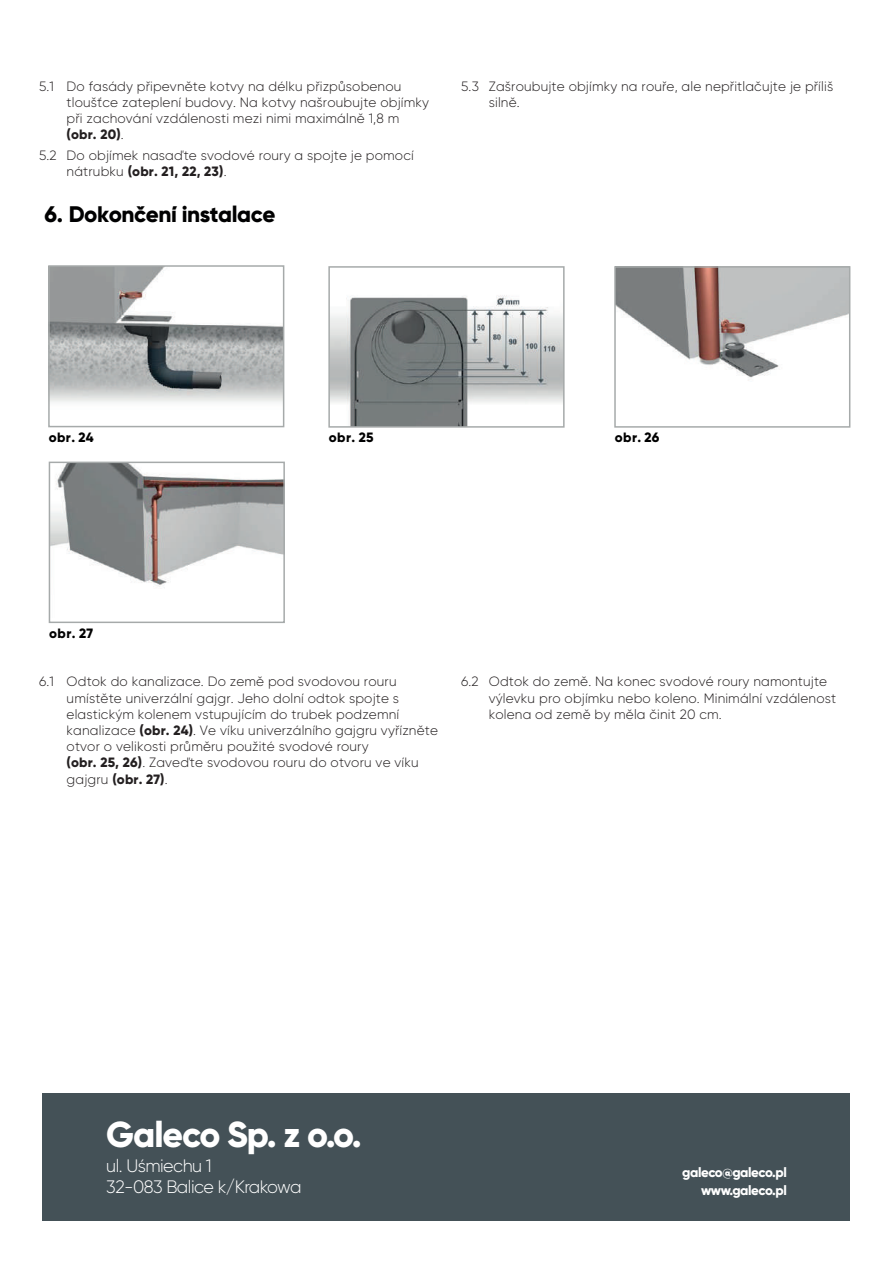
<style>
.page{position:relative;width:893px;height:1263px;background:#fff}
.page>*{position:absolute;margin:0;border:0;box-sizing:border-box;transform-origin:0 0}
.t1{font:800 36px "Gilroy";letter-spacing:-.03em;color:#fff}
.t2{font:800 22.5px "Gilroy";letter-spacing:-.02em;color:#000001}
.t3{font:300 18px/21px "Gilroy";letter-spacing:-.03em;color:#fff}
.t4{font:300 13.5px/16.2px "Gilroy";letter-spacing:.01em;color:#231f20}
.t5{font:800 13.5px/18px "Gilroy";letter-spacing:-.03em;color:#fff;text-align:right}
.t6{font:800 13.5px "Gilroy";letter-spacing:.03em;color:#000001}
.s1{font-weight:800}
</style>
<div class="page">
<div style="left:43px;top:1093px;width:807px;height:127px;background:#445157"></div>
<img style="left:51px;top:268px;width:230px;height:134px">
<div style="left:48px;top:265px;width:236px;height:162px;border:2px solid #a6aaaa"></div>
<img style="left:331px;top:295px;width:231px;height:130px">
<div style="left:328px;top:266px;width:237px;height:162px;border:2px solid #a6aaaa"></div>
<img style="left:617px;top:269px;width:230px;height:112px">
<div style="left:614px;top:266px;width:236px;height:162px;border:2px solid #a6aaaa"></div>
<img style="left:52px;top:465px;width:230px;height:122px">
<div style="left:49px;top:462px;width:236px;height:161px;border:2px solid #a6aaaa"></div>
<p class="t4" style="left:67px;top:78px;width:364px;text-indent:-28px">5.1 Do fasády připevněte kotvy na délku přizpůsobenou tloušťce zateplení budovy. Na kotvy našroubujte objímky při zachování vzdálenosti mezi nimi maximálně 1,8 m <span class="s1">(obr. 20)</span>.</p>
<p class="t4" style="left:67px;top:147px;width:349px;text-indent:-28px">5.2 Do objímek nasaďte svodové roury a spojte je pomocí nátrubku <span class="s1">(obr. 21, 22, 23)</span>.</p>
<h2 class="t2" style="left:45px;top:200px;width:232px">6. Dokončení instalace</h2>
<p class="t4" style="left:489px;top:78px;width:346px;text-indent:-28px">5.3 Zašroubujte objímky na rouře, ale nepřitlačujte je příliš silně.</p>
<p class="t6" style="left:49px;top:429px;width:47px">obr. 24</p>
<p class="t6" style="left:329px;top:429px;width:46px">obr. 25</p>
<p class="t6" style="left:615px;top:429px;width:46px">obr. 26</p>
<p class="t6" style="left:49px;top:624px;width:45px">obr. 27</p>
<p class="t4" style="left:67px;top:673px;width:373px;text-indent:-28px">6.1 Odtok do kanalizace. Do země pod svodovou rouru umístěte univerzální gajgr. Jeho dolní odtok spojte s elastickým kolenem vstupujícím do trubek podzemní kanalizace <span class="s1">(obr. 24)</span>. Ve víku univerzálního gajgru vyřízněte otvor o velikosti průměru použité svodové roury<br><span class="s1">(obr. 25, 26)</span>. Zaveďte svodovou rouru do otvoru ve víku gajgru <span class="s1">(obr. 27)</span>.</p>
<p class="t4" style="left:489px;top:673px;width:349px;text-indent:-28px">6.2 Odtok do země. Na konec svodové roury namontujte výlevku pro objímku nebo koleno. Minimální vzdálenost kolena od země by měla činit 20 cm.</p>
<h1 class="t1" style="left:106px;top:1112px;width:257px">Galeco Sp. z o.o.</h1>
<h3 class="t3" style="left:106px;top:1155px;width:197px">ul. Uśmiechu 1<br>32-083 Balice k/Krakowa</h3>
<p class="t5" style="left:682px;top:1163px;width:106px">galeco@galeco.pl www.galeco.pl</p>
</div>
